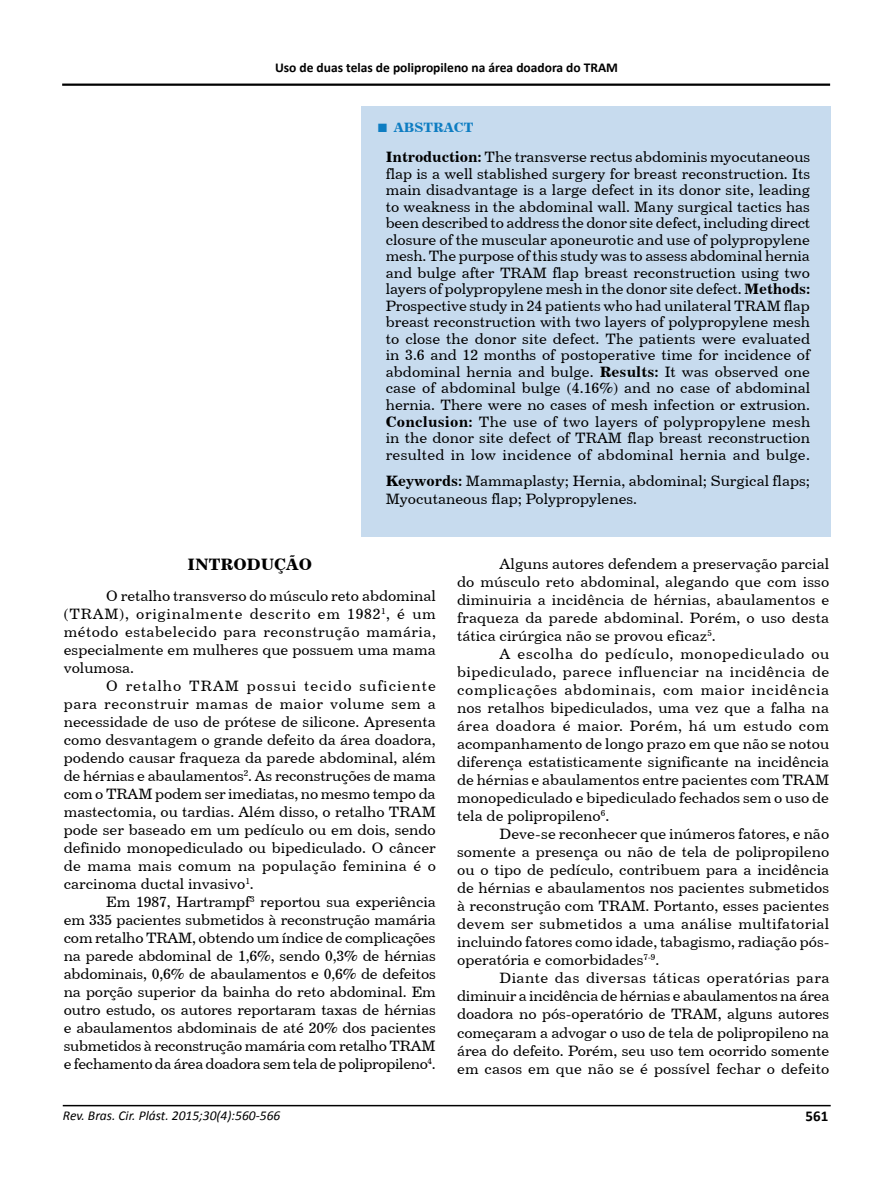
<style>
.page{position:relative;width:893px;height:1191px;background:#fff}
.page>*{position:absolute;margin:0;border:0;box-sizing:border-box;transform-origin:0 0}
.t1{font:16.5px "Century 731 BT Bold A";color:#000}
.t2{font:15px/18px "Century 731 BT Roman A";color:#000;text-align:justify}
.t3{font:700 15px "Calibri";color:#000}
.t4{font:700 13.5px "Calibri";color:#000}
.t5{font:italic 13.5px "Calibri";color:#000}
.t6{font:13.5px "Century 731 BT Bold A";color:#0e7dc2}
.s1{font-family:"Times New Roman";font-weight:700;font-size:18px}
.s2{font-family:"Century 731 BT Bold A"}
</style>
<div class="page">
<hr style="left:63px;top:1104px;width:768px;height:2px;background:#000">
<hr style="left:62px;top:84px;width:768px;height:2px;background:#000">
<div style="left:361px;top:106px;width:470px;height:430px;background:#c7dbee"></div>
<p class="t4" style="left:275px;top:58px;width:345px">Uso de duas telas de polipropileno na área doadora do TRAM</p>
<p class="t6" style="left:377px;top:119px;width:98px"><span class="s1">■</span> ABSTRACT</p>
<p class="t2" style="left:386px;top:149px;width:426px;line-height:16.5px"><span class="s2">Introduction:</span> The transverse rectus abdominis myocutaneous flap is a well stablished surgery for breast reconstruction. Its main disadvantage is a large defect in its donor site, leading to weakness in the abdominal wall. Many surgical tactics has been described to address the donor site defect, including direct closure of the muscular aponeurotic and use of polypropylene mesh. The purpose of this study was to assess abdominal hernia and bulge after TRAM flap breast reconstruction using two layers of polypropylene mesh in the donor site defect. <span class="s2">Methods:<br></span>Prospective study in 24 patients who had unilateral TRAM flap breast reconstruction with two layers of polypropylene mesh to close the donor site defect. The patients were evaluated in 3.6 and 12 months of postoperative time for incidence of abdominal hernia and bulge. <span class="s2">Results:</span> It was observed one case of abdominal bulge (4.16%) and no case of abdominal hernia. There were no cases of mesh infection or extrusion.<br><span class="s2">Conclusion:</span> The use of two layers of polypropylene mesh in the donor site defect of TRAM flap breast reconstruction resulted in low incidence of abdominal hernia and bulge.</p>
<p class="t2" style="left:386px;top:472px;width:426px"><span class="s2">Keywords:</span> Mammaplasty; Hernia, abdominal; Surgical flaps;<br>Myocutaneous flap; Polypropylenes.</p>
<p class="t1" style="left:188px;top:554px;width:126px">INTRODUÇÃO</p>
<p class="t2" style="left:64px;top:587px;width:374px;text-indent:43px">O retalho transverso do músculo reto abdominal (TRAM), originalmente descrito em 1982<sup>1</sup>, é um método estabelecido para reconstrução mamária, especialmente em mulheres que possuem uma mama volumosa.</p>
<p class="t2" style="left:64px;top:677px;width:374px;text-indent:43px">O retalho TRAM possui tecido suficiente para reconstruir mamas de maior volume sem a necessidade de uso de prótese de silicone. Apresenta como desvantagem o grande defeito da área doadora, podendo causar fraqueza da parede abdominal, além de hérnias e abaulamentos<sup>2</sup>. As reconstruções de mama com o TRAM podem ser imediatas, no mesmo tempo da mastectomia, ou tardias. Além disso, o retalho TRAM pode ser baseado em um pedículo ou em dois, sendo definido monopediculado ou bipediculado. O câncer de mama mais comum na população feminina é o carcinoma ductal invasivo<sup>1</sup>.</p>
<p class="t2" style="left:64px;top:893px;width:374px;text-indent:43px">Em 1987, Hartrampf<sup>3</sup> reportou sua experiência em 335 pacientes submetidos à reconstrução mamária com retalho TRAM, obtendo um índice de complicações na parede abdominal de 1,6%, sendo 0,3% de hérnias abdominais, 0,6% de abaulamentos e 0,6% de defeitos na porção superior da bainha do reto abdominal. Em outro estudo, os autores reportaram taxas de hérnias e abaulamentos abdominais de até 20% dos pacientes submetidos à reconstrução mamária com retalho TRAM e fechamento da área doadora sem tela de polipropileno<sup>4</sup>.</p>
<p class="t2" style="left:457px;top:555px;width:374px;text-indent:43px">Alguns autores defendem a preservação parcial do músculo reto abdominal, alegando que com isso diminuiria a incidência de hérnias, abaulamentos e fraqueza da parede abdominal. Porém, o uso desta tática cirúrgica não se provou eficaz<sup>5</sup>.</p>
<p class="t2" style="left:457px;top:645px;width:374px;text-indent:43px">A escolha do pedículo, monopediculado ou bipediculado, parece influenciar na incidência de complicações abdominais, com maior incidência nos retalhos bipediculados, uma vez que a falha na área doadora é maior. Porém, há um estudo com acompanhamento de longo prazo em que não se notou diferença estatisticamente significante na incidência de hérnias e abaulamentos entre pacientes com TRAM monopediculado e bipediculado fechados sem o uso de tela de polipropileno<sup>6</sup>.</p>
<p class="t2" style="left:457px;top:825px;width:374px;text-indent:43px">Deve-se reconhecer que inúmeros fatores, e não somente a presença ou não de tela de polipropileno ou o tipo de pedículo, contribuem para a incidência de hérnias e abaulamentos nos pacientes submetidos à reconstrução com TRAM. Portanto, esses pacientes devem ser submetidos a uma análise multifatorial incluindo fatores como idade, tabagismo, radiação pós&shy;operatória e comorbidades<sup>7-9</sup>.</p>
<p class="t2" style="left:457px;top:969px;width:374px;text-indent:43px">Diante das diversas táticas operatórias para diminuir a incidência de hérnias e abaulamentos na área doadora no pós-operatório de TRAM, alguns autores começaram a advogar o uso de tela de polipropileno na área do defeito. Porém, seu uso tem ocorrido somente em casos em que não se é possível fechar o defeito</p>
<p class="t5" style="left:63px;top:1105px;width:219px">Rev. Bras. Cir. Plást. 2015;30(4):560-566</p>
<p class="t3" style="left:806px;top:1105px;width:24px">561</p>
</div>
